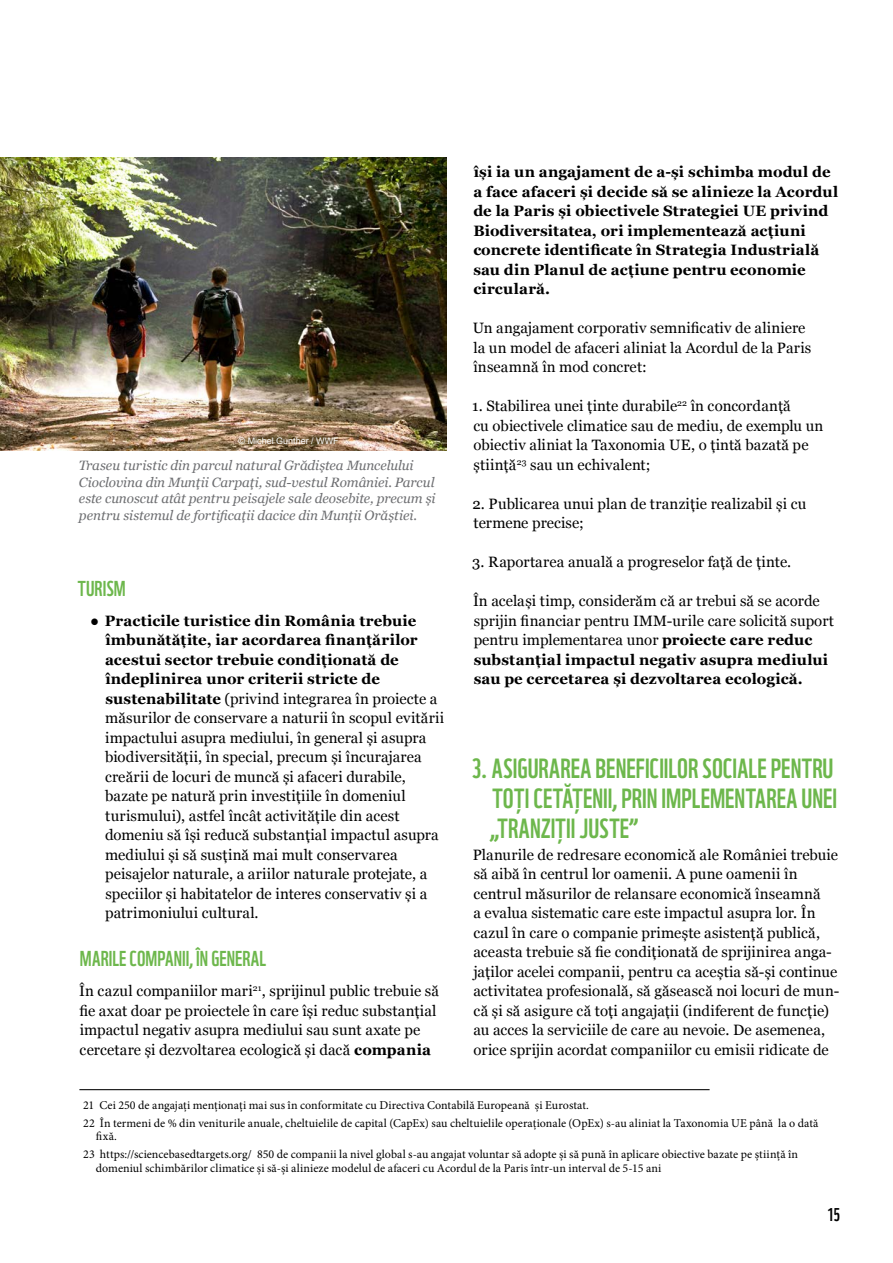
<style>
.page{position:relative;width:893px;height:1263px;background:#fff}
.page>*{position:absolute;margin:0;border:0;box-sizing:border-box;transform-origin:0 0}
.t1{font:27px/30px "WWF";letter-spacing:.005em;color:#6db74c}
.t2{font:21px "WWF";letter-spacing:.005em;color:#6db74c}
.t3{font:18px "WWF";color:#000}
.t4{font:15px/19.5px "Georgia";color:#000}
.t5{font:700 15px/19.5px "Georgia";color:#000}
.t6{font:italic 13.5px/16.5px "Georgia";letter-spacing:-.005em;color:#6d6e71}
.t7{font:12px/17.7px "Minion Pro";letter-spacing:.005em;color:#000}
.t8{font:9px "Arial";color:#fff}
.s1{font-weight:700}
</style>
<div class="page">
<hr style="left:79px;top:1089px;width:631px;height:1px;background:#000">
<img style="left:0;top:158px;width:447px;height:292px">
<p class="t8" style="left:239px;top:434px;width:102px">© Michel Gunther / WWF</p>
<p class="t6" style="left:79px;top:457px;width:358px">Traseu turistic din parcul natural Grădiștea Muncelului Cioclovina din Munții Carpați, sud-vestul României. Parcul este cunoscut atât pentru peisajele sale deosebite, precum și pentru sistemul de fortificaţii dacice din Munţii Orăştiei.</p>
<h2 class="t2" style="left:78px;top:572px;width:50px">TURISM</h2>
<p class="t4" style="left:105px;top:610px;width:341px;text-indent:-15px">● <span class="s1">Practicile turistice din România trebuie îmbunătățite, iar acordarea finanțărilor acestui sector trebuie condiționată de îndeplinirea unor criterii stricte de sustenabilitate</span> (privind integrarea în proiecte a măsurilor de conservare a naturii în scopul evitării impactului asupra mediului, în general și asupra biodiversității, în special, precum și încurajarea creării de locuri de muncă și afaceri durabile, bazate pe natură prin investițiile în domeniul turismului), astfel încât activitățile din acest domeniu să își reducă substanțial impactul asupra mediului și să susțină mai mult conservarea peisajelor naturale, a ariilor naturale protejate, a speciilor și habitatelor de interes conservativ și a patrimoniului cultural.</p>
<h2 class="t2" style="left:80px;top:942px;width:188px">MARILE COMPANII, ÎN GENERAL</h2>
<p class="t4" style="left:79px;top:980px;width:361px">În cazul companiilor mari<sup>21</sup>, sprijinul public trebuie să fie axat doar pe proiectele în care își reduc substanțial impactul negativ asupra mediului sau sunt axate pe cercetare și dezvoltarea ecologică și dacă <span class="s1">compania</span></p>
<p class="t5" style="left:473px;top:161px;width:366px">își ia un angajament de a-și schimba modul de a face afaceri și decide să se alinieze la Acordul de la Paris și obiectivele Strategiei UE privind Biodiversitatea, ori implementează acțiuni concrete identificate în Strategia Industrială sau din Planul de acțiune pentru economie circulară.</p>
<p class="t4" style="left:473px;top:317px;width:340px">Un angajament corporativ semnificativ de aliniere la un model de afaceri aliniat la Acordul de la Paris înseamnă în mod concret:</p>
<p class="t4" style="left:472px;top:395px;width:352px">1. Stabilirea unei ținte durabile<sup>22</sup> în concordanță<br>cu obiectivele climatice sau de mediu, de exemplu un obiectiv aliniat la Taxonomia UE, o țintă bazată pe știință<sup>23</sup> sau un echivalent;</p>
<p class="t4" style="left:473px;top:493px;width:335px">2. Publicarea unui plan de tranziție realizabil și cu termene precise;</p>
<p class="t4" style="left:472px;top:551px;width:321px">3. Raportarea anuală a progreselor față de ținte.</p>
<p class="t4" style="left:473px;top:590px;width:362px">În același timp, considerăm că ar trebui să se acorde sprijin financiar pentru IMM-urile care solicită suport pentru implementarea unor <span class="s1">proiecte care reduc substanțial impactul negativ asupra mediului sau pe cercetarea și dezvoltarea ecologică.</span></p>
<h1 class="t1" style="left:490px;top:751px;width:349px;text-indent:-18px">3. ASIGURAREA BENEFICIILOR SOCIALE PENTRU<br>TOŢI CETĂŢENII, PRIN IMPLEMENTAREA UNEI „TRANZIŢII JUSTE”</h1>
<p class="t4" style="left:473px;top:844px;width:368px">Planurile de redresare economică ale României trebuie să aibă în centrul lor oamenii. A pune oamenii în centrul măsurilor de relansare economică înseamnă<br>a evalua sistematic care este impactul asupra lor. În cazul în care o companie primește asistență publică, aceasta trebuie să fie condiționată de sprijinirea anga&shy;jaților acelei companii, pentru ca aceștia să-și continue activitatea profesională, să găsească noi locuri de mun&shy;că și să asigure că toți angajații (indiferent de funcție) au acces la serviciile de care au nevoie. De asemenea, orice sprijin acordat companiilor cu emisii ridicate de</p>
<p class="t7" style="left:83px;top:1096px;width:737px">21 Cei 250 de angajați menționați mai sus în conformitate cu Directiva Contabilă Europeană și Eurostat.<br>22 În termeni de % din veniturile anuale, cheltuielile de capital (CapEx) sau cheltuielile operaționale (OpEx) s-au aliniat la Taxonomia UE până la o dată</p>
<p class="t7" style="left:83px;top:1128px;width:716px;text-indent:13px">fixă.<br>23 https://sciencebasedtargets.org/ 850 de companii la nivel global s-au angajat voluntar să adopte și să pună în aplicare obiective bazate pe știință în</p>
<p class="t7" style="left:96px;top:1159px;width:567px">domeniul schimbărilor climatice și să-și alinieze modelul de afaceri cu Acordul de la Paris într-un interval de 5-15 ani</p>
<p class="t3" style="left:827px;top:1200px;width:14px">15</p>
</div>
